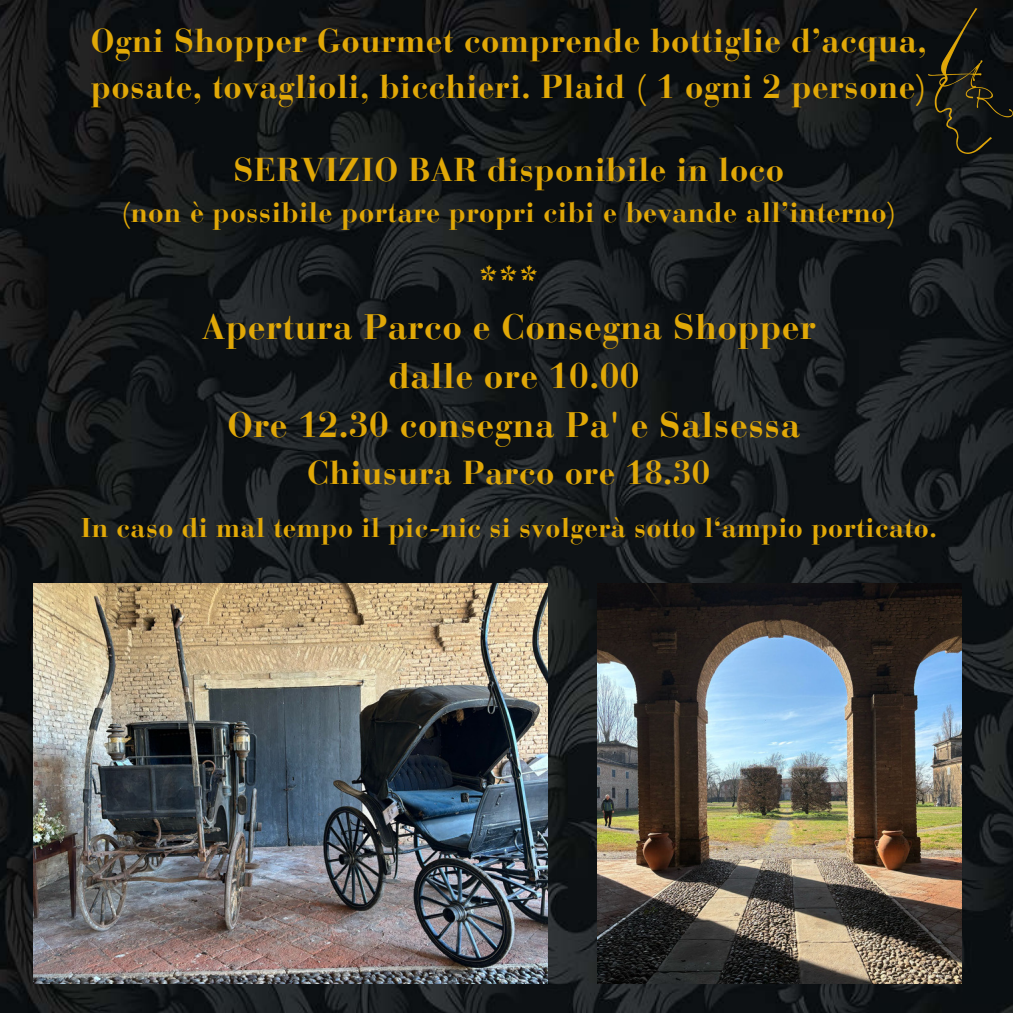
<style>
.page{position:relative;width:1013px;height:1013px;background:#fff}
.page>*{position:absolute;margin:0;border:0;box-sizing:border-box;transform-origin:0 0}
.t1{font:700 35.25px/49.2px "Bauer Bodoni Pro";letter-spacing:.015em;color:#e1a807;text-align:center}
.t2{font:700 33px "Bauer Bodoni Pro";letter-spacing:.015em;color:#e1a807}
.t3{font:700 32.88px/46px "Bauer Bodoni Pro";letter-spacing:.015em;color:#e1a807}
.t4{font:700 27.88px "Bauer Bodoni Pro";letter-spacing:.015em;color:#e1a807}
.t5{font:700 27px "Bauer Bodoni Pro";letter-spacing:.015em;color:#e1a807}
</style>
<div class="page">
<img style="left:0;top:0;width:1012px;height:1012px">
<img style="left:33px;top:584px;width:514px;height:399px">
<img style="left:597px;top:584px;width:364px;height:399px">
<img style="left:928px;top:9px;width:84px;height:144px">
<p class="t3" style="left:91px;top:21px;width:837px">Ogni Shopper Gourmet comprende bottiglie d’acqua, posate, tovaglioli, bicchieri. Plaid ( 1 ogni 2 persone)</p>
<p class="t3" style="left:233px;top:150px;width:552px">SERVIZIO BAR disponibile in loco</p>
<p class="t4" style="left:121px;top:202px;width:777px">(non è possibile portare propri cibi e bevande all’interno)</p>
<p class="t1" style="left:202px;top:257px;width:615px">***<br>Apertura Parco e Consegna Shopper dalle ore 10.00<br>Ore 12.30 consegna Pa' e Salsessa</p>
<p class="t2" style="left:307px;top:460px;width:404px">Chiusura Parco ore 18.30</p>
<p class="t5" style="left:81px;top:517px;width:857px">In caso di mal tempo il pic-nic si svolgerà sotto l‘ampio porticato.</p>
</div>
